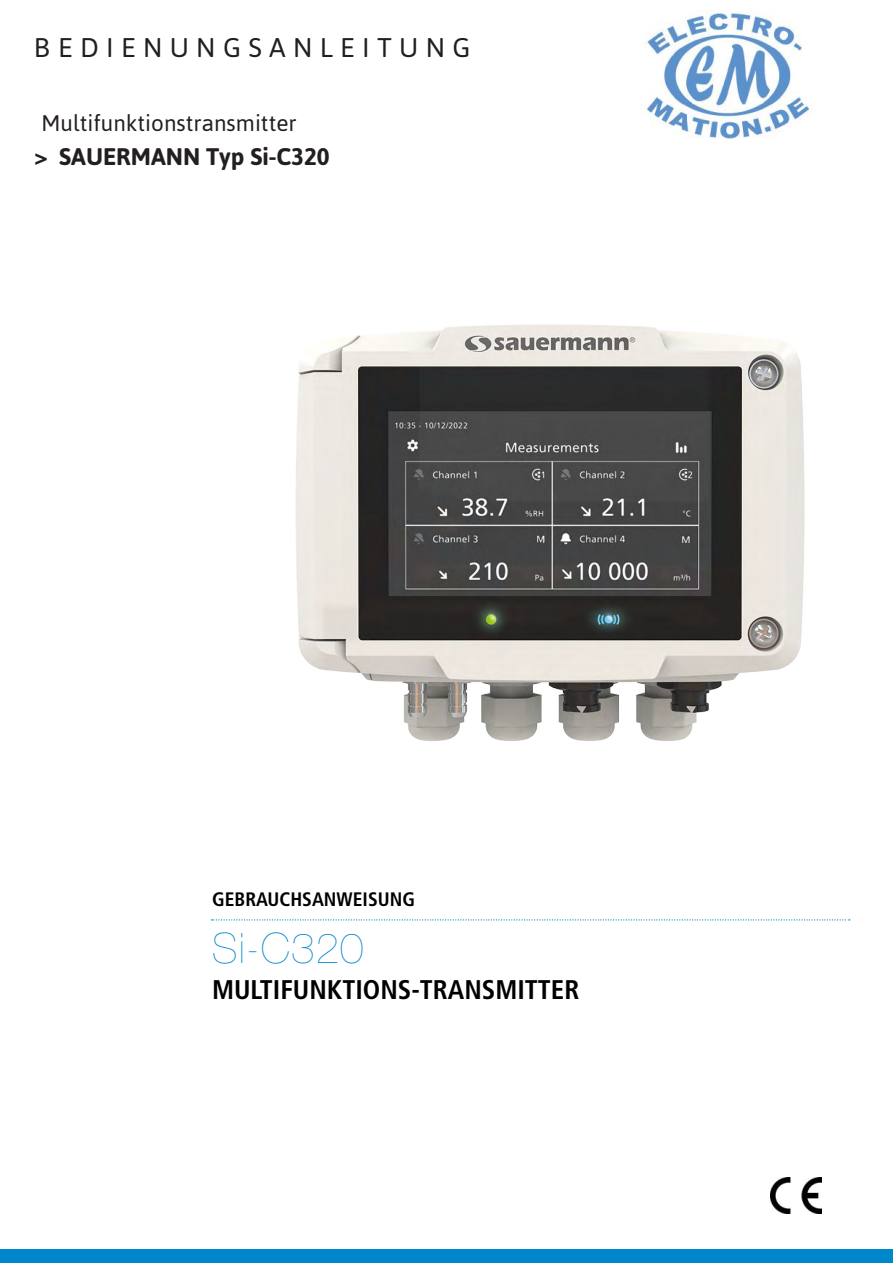
<style>
.page{position:relative;width:893px;height:1263px;background:#fff}
.page>*{position:absolute;margin:0;border:0;box-sizing:border-box;transform-origin:0 0}
.t1{font:200 42px "Helvetica Neue LT Std";letter-spacing:.03em;color:#0086ca}
.t2{font:700 condensed 27px "Frutiger LT Std";color:#000}
.t3{font:27px "Asap";color:#241f1f}
.t4{font:700 24px "Asap";color:#241f1f}
.t5{font:22.5px "Asap";color:#241f1f}
.t6{font:700 condensed 19.5px "Frutiger LT Std";color:#000}
</style>
<div class="page">
<div style="left:0;top:1250px;width:893px;height:13px;background:#0086ca"></div>
<img style="left:771px;top:1177px;width:51px;height:36px">
<svg style="left:211px;top:919px;width:639px;height:1px"></svg>
<img style="left:296px;top:324px;width:509px;height:417px">
<img style="left:645px;top:11px;width:168px;height:128px">
<p class="t3" style="left:34px;top:30px;width:438px">B E D I E N U N G S A N L E I T U N G</p>
<p class="t5" style="left:42px;top:109px;width:257px">Multifunktionstransmitter</p>
<p class="t4" style="left:34px;top:141px;width:297px">&gt; SAUERMANN Typ Si-C320</p>
<p class="t6" style="left:212px;top:888px;width:204px">GEBRAUCHSANWEISUNG</p>
<h1 class="t1" style="left:212px;top:924px;width:153px">Si-C320</h1>
<p class="t2" style="left:212px;top:974px;width:369px">MULTIFUNKTIONS-TRANSMITTER</p>
</div>
